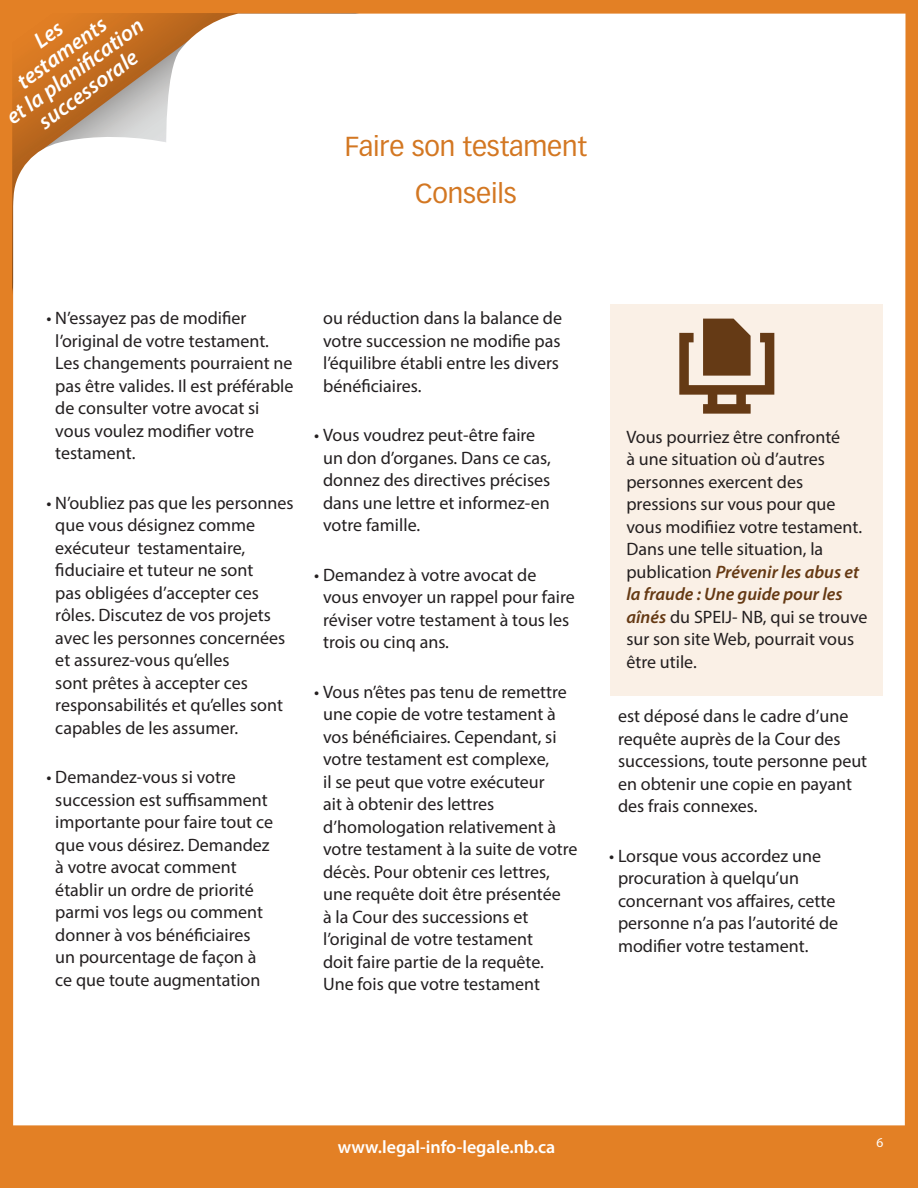
<style>
.page{position:relative;width:918px;height:1188px;background:#e38025}
.page>*{position:absolute;margin:0;border:0;box-sizing:border-box;transform-origin:0 0}
.Questions{font:27px "Vectora LT Pro";letter-spacing:-.005em;color:#d37722}
.t1{font:italic 600 22.5px "Myriad Pro";color:#fff}
.Text_-tips{font:18px/22.5px "Myriad Pro";color:#231f20}
.Text{font:18px/22.5px "Myriad Pro";color:#231f20}
.adressses{font:600 18px "Myriad Pro";color:#fff}
.t2{font:13.5px "Myriad Pro";color:#fff}
.s1{font-weight:600;font-style:italic;color:#653913}
</style>
<div class="page">
<div style="left:13px;top:14px;width:892px;height:1111px;background:#fff"></div>
<div style="left:610px;top:305px;width:272px;height:391px;background:#faf0e6"></div>
<svg style="left:679px;top:319px;width:95px;height:95px"></svg>
<svg style="left:32px;top:23px;width:159px;height:135px;background:#d0a074"></svg>
<p class="t1" style="left:11px;top:72px;width:106px;rotate:-36deg">testaments</p>
<p class="t1" style="left:85px;top:46px;width:61px;rotate:-36deg">cation</p>
<p class="t1" style="left:32px;top:112px;width:119px;rotate:-36deg">successorale</p>
<p class="t1" style="left:0;top:107px;width:94px;rotate:-36deg">et la plani</p>
<p class="Questions" style="left:345px;top:130px;width:244px">Faire son testament</p>
<p class="Questions" style="left:415px;top:177px;width:103px">Conseils</p>
<p class="Text_-tips" style="left:55px;top:307px;width:240px;text-indent:-9px">N• ’essayez pas de modifier ’loriginal de votre testament.<br>Les changements pourraient ne pas être valides Il. est préférable de consulter votre avocat si vous voulez modifier votre testament.</p>
<p class="Text_-tips" style="left:55px;top:491px;width:240px;text-indent:-9px">N• ’oubliez pas que les personnes que vous désignez comme exécuteur testamentaire, fiduciaire et tuteur ne sont<br>pas obligées ’d accepter ces rôles. Discutez de vos projets avec les personnes concernées et assurez-vous qu’elles<br>sont prêtes à accepter ces responsabilités et qu’elles sont capables de les assumer.</p>
<p class="Text_-tips" style="left:55px;top:766px;width:219px;text-indent:-9px">• Demandez-vous si votre succession est suffisamment importante pour faire tout ce que vous désirez. Demandez à votre avocat comment établir un ordre de priorité parmi vos legs ou comment donner à vos bénéficiaires un pourcentage de façon à ce que toute augmentation</p>
<p class="Text_-tips" style="left:323px;top:307px;width:240px">ou réduction dans la balance de votre succession ne modifie pas ’léquilibre établi entre les divers bénéficiaires.</p>
<p class="Text_-tips" style="left:323px;top:424px;width:229px;text-indent:-9px">• Vous voudrez peut-être faire un don ’dorganes. Dans ce cas, donnez des directives précises dans une lettre et informez-en votre famille.</p>
<p class="Text_-tips" style="left:323px;top:563px;width:253px;text-indent:-9px">• Demandez à votre avocat de vous envoyer un rappel pour faire réviser votre testament à tous les trois ou cinq ans.</p>
<p class="Text_-tips" style="left:323px;top:680px;width:256px;text-indent:-9px">• Vous ’nêtes pas tenu de remettre une copie de votre testament à vos bénéficiaires. Cependant, si votre testament est complexe,<br>il se peut que votre exécuteur<br>ait à obtenir des lettres<br>’d homologation relativement à votre testament laà suite de votre décès. Pour obtenir ces lettres, une requête doit être présentée<br>laà Cour des successions et ’loriginal de votre testament<br>doit faire partie de la requête.<br>Une fois que votre testament</p>
<p class="Text" style="left:626px;top:425px;width:243px">Vous pourriez être confronté<br>à une situation où ’d autres personnes exercent des pressions sur vous pour que vous modifiiez votre testament.<br>Dans une telle situation la, publication <span class="s1">Prévenir les abus et la fraude : Une guide pour les aînés</span> du SPEIJ- NB, qui se trouve sur son site Web, pourrait vous être utile.</p>
<p class="Text_-tips" style="left:618px;top:705px;width:251px">est déposé dans le cadre ’d une requête auprès de la Cour des successions, toute personne peut en obtenir une copie en payant des frais connexes.</p>
<p class="Text_-tips" style="left:618px;top:844px;width:222px;text-indent:-9px">• Lorsque vous accordez une procuration à quelqu’un concernant vos affaires, cette personne a’n pas ’l autorité de modifier votre testament.</p>
<p class="adressses" style="left:338px;top:1136px;width:219px">www.legal-info-legale.nb.ca</p>
<p class="t2" style="left:876px;top:1135px;width:8px">6</p>
</div>
